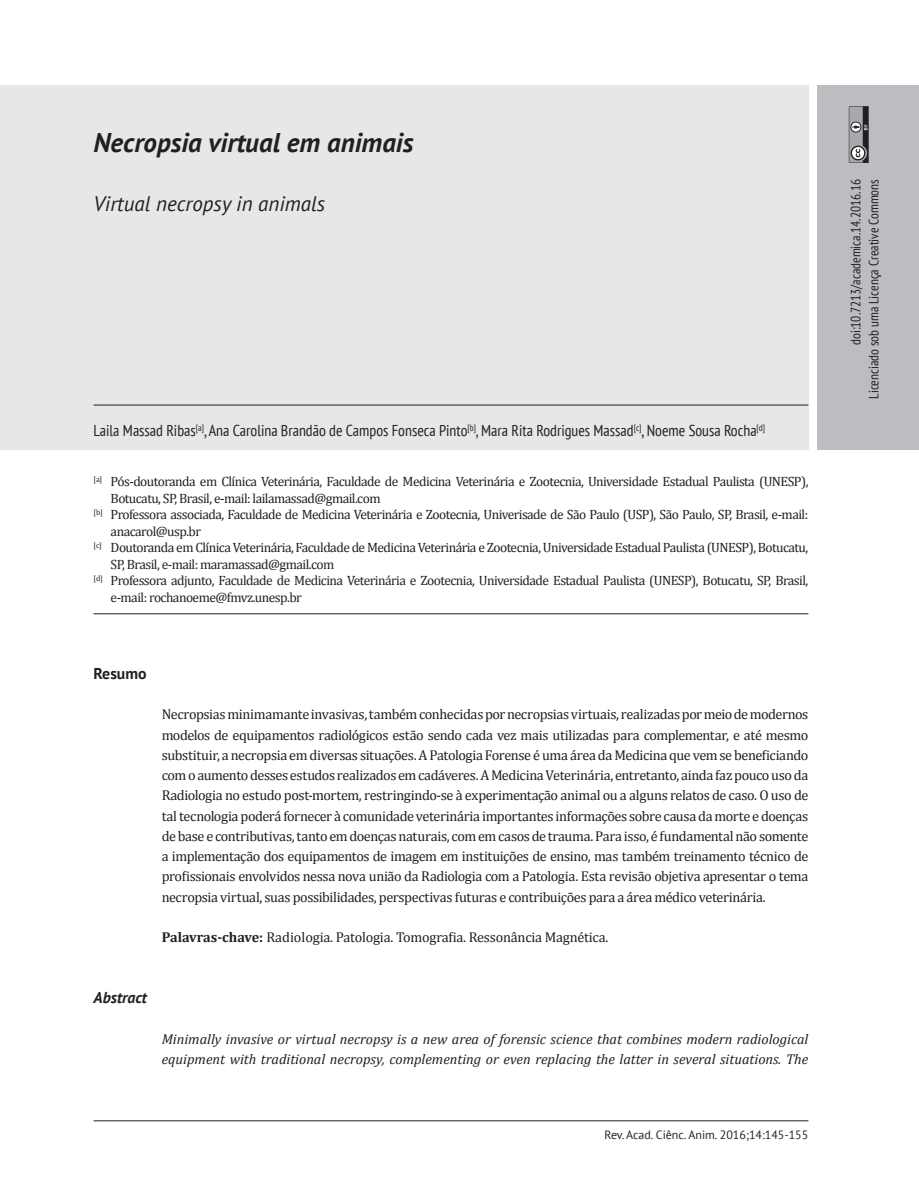
<style>
.page{position:relative;width:919px;height:1191px;background:#fff}
.page>*{position:absolute;margin:0;border:0;box-sizing:border-box;transform-origin:0 0}
.Título_Artigo{font:italic 700 27px "PT Sans";color:#231f20}
.Título_-_Língua_Estr{font:italic 21px "PT Sans";color:#231f20}
.Nomes_-_Autores{font:condensed 15.75px "PT Sans";color:#231f20}
.Título_-_Abstract{font:italic 700 15.75px "PT Sans";color:#231f20}
.Título_-_Resumo{font:700 15.75px "PT Sans";color:#231f20}
.Texto_-_Resumo{font:14.25px/20.2px "Cambria";letter-spacing:-.025em;color:#231f20;text-align:justify}
.Texto_-_Abstract_EN{font:italic 14.25px/20.2px "Cambria";color:#231f20}
.Palavras-chave{font:14.25px "Cambria";letter-spacing:-.015em;color:#231f20}
.t1{font:13.5px/16.5px "Cambria";letter-spacing:-.04em;color:#231f20}
.t2{font:condensed 13.5px/18px "PT Sans";color:#231f20;text-align:right}
.Rodapé{font:12px "PT Sans";color:#231f20}
.s1{font-weight:700}
</style>
<div class="page">
<hr style="left:94px;top:1120px;width:714px;height:1px;background:#231f20">
<div style="left:0;top:85px;width:808px;height:365px;background:#e6e7e9"></div>
<div style="left:816px;top:85px;width:102px;height:365px;background:#bcbdc0"></div>
<svg style="left:848px;top:106px;width:20px;height:57px"></svg>
<hr style="left:94px;top:405px;width:714px;height:1px;background:#231f20">
<hr style="left:94px;top:613px;width:714px;height:1px;background:#231f20">
<p class="Título_Artigo" style="left:94px;top:125px;width:321px">Necropsia virtual em animais</p>
<p class="Título_-_Língua_Estr" style="left:94px;top:190px;width:233px">Virtual necropsy in animals</p>
<p class="Nomes_-_Autores" style="left:94px;top:420px;width:673px">Laila Massad Ribas<sup>[a]</sup>, Ana Carolina Brandão de Campos Fonseca Pinto<sup>[b]</sup>, Mara Rita Rodrigues Massad<sup>[c]</sup>, Noeme Sousa Rocha<sup>[d]</sup></p>
<p class="t1" style="left:111px;top:473px;width:699px;text-indent:-17px"><sup>[a]</sup> Pós-doutoranda em Clínica Veterinária, Faculdade de Medicina Veterinária e Zootecnia, Universidade Estadual Paulista (UNESP),<br>Botucatu, SP, Brasil, e-mail: lailamassad@gmail.com</p>
<p class="t1" style="left:111px;top:506px;width:699px;text-indent:-17px"><sup>[b]</sup> Professora associada, Faculdade de Medicina Veterinária e Zootecnia, Univerisade de São Paulo (USP), São Paulo, SP, Brasil, e-mail: anacarol@usp.br</p>
<p class="t1" style="left:111px;top:539px;width:699px;text-indent:-17px"><sup>[c]</sup> Doutoranda em Clínica Veterinária, Faculdade de Medicina Veterinária e Zootecnia, Universidade Estadual Paulista (UNESP), Botucatu,<br>SP, Brasil, e-mail: maramassad@gmail.com</p>
<p class="t1" style="left:111px;top:572px;width:699px;text-indent:-17px"><sup>[d]</sup> Professora adjunto, Faculdade de Medicina Veterinária e Zootecnia, Universidade Estadual Paulista (UNESP), Botucatu, SP, Brasil, e-mail: rochanoeme@fmvz.unesp.br</p>
<p class="Título_-_Resumo" style="left:94px;top:663px;width:54px">Resumo</p>
<p class="Texto_-_Resumo" style="left:162px;top:704px;width:648px">Necropsias minimamante invasivas, também conhecidas por necropsias virtuais, realizadas por meio de modernos modelos de equipamentos radiológicos estão sendo cada vez mais utilizadas para complementar, e até mesmo substituir, a necropsia em diversas situações. A Patologia Forense é uma área da Medicina que vem se beneficiando com o aumento desses estudos realizados em cadáveres. A Medicina Veterinária, entretanto, ainda faz pouco uso da Radiologia no estudo post-mortem, restringindo-se à experimentação animal ou a alguns relatos de caso. O uso de tal tecnologia poderá fornecer à comunidade veterinária importantes informações sobre causa da morte e doenças de base e contributivas, tanto em doenças naturais, com em casos de trauma. Para isso, é fundamental não somente a implementação dos equipamentos de imagem em instituições de ensino, mas também treinamento técnico de profissionais envolvidos nessa nova união da Radiologia com a Patologia. Esta revisão objetiva apresentar o tema necropsia virtual, suas possibilidades, perspectivas futuras e contribuições para a área médico veterinária.</p>
<p class="Palavras-chave" style="left:162px;top:929px;width:448px"><span class="s1">Palavras-chave:</span> Radiologia. Patologia. Tomografia. Ressonância Magnética.</p>
<p class="Título_-_Abstract" style="left:94px;top:987px;width:55px">Abstract</p>
<p class="Texto_-_Abstract_EN" style="left:162px;top:1028px;width:648px">Minimally invasive or virtual necropsy is a new area of forensic science that combines modern radiological equipment with traditional necropsy, complementing or even replacing the latter in several situations. The</p>
<p class="Rodapé" style="left:604px;top:1126px;width:205px">Rev. Acad. Ciênc. Anim. 2016;14:145-155</p>
<p class="t2" style="left:846px;top:399px;width:221px;rotate:-90deg">doi:10.7213/academica.14.2016.16<br>Licenciado sob uma Licença Creative Commons</p>
</div>
